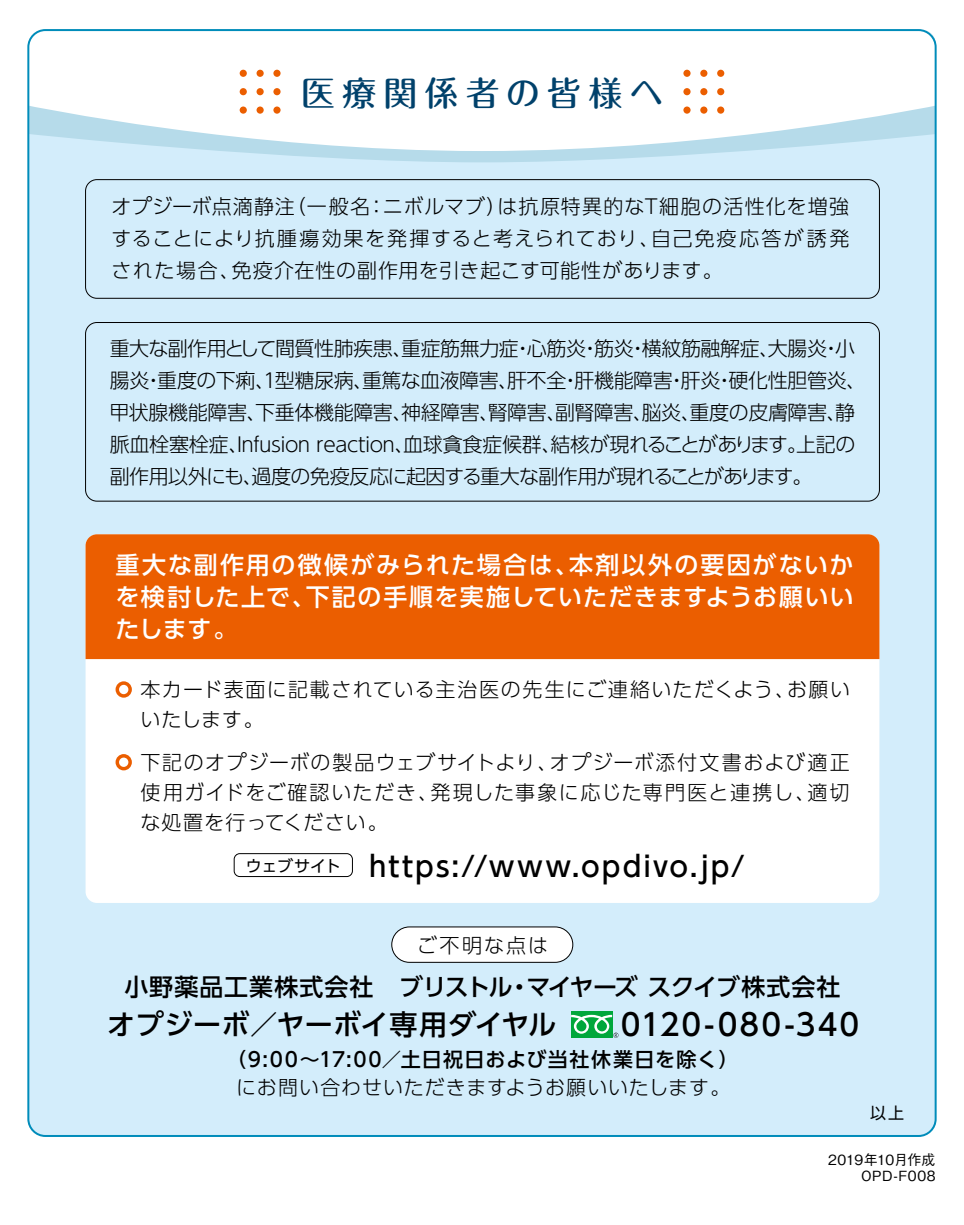
<style>
.page{position:relative;width:964px;height:1225px;background:#fff}
.page>*{position:absolute;margin:0;border:0;box-sizing:border-box;transform-origin:0 0}
.t1{font:500 34px "Maru Fo Pro";letter-spacing:.205em;color:#00416b}
.t2{font:500 30px "UD Shin Go Pro";letter-spacing:.07em;color:#000}
.t3{font:500 28px "UD Shin Go Pro";letter-spacing:.055em;color:#000}
.t4{font:500 28px "UD Shin Go Pro";letter-spacing:.02em;color:#000}
.t5{font:500 24px/32px "UD Shin Go Pro";letter-spacing:.055em;color:#fff;text-align:justify}
.t6{font:500 24px "UD Shin Go Pro";letter-spacing:.035em;color:#000}
.t7{font:300 20px/32px "UD Shin Go Pro";letter-spacing:-.015em;color:#000;text-align:justify}
.t8{font:300 20px/30px "UD Shin Go Pro";letter-spacing:.055em;color:#000}
.t9{font:500 20px "UD Shin Go Pro";letter-spacing:.065em;color:#000}
.t10{font:300 20px "UD Shin Go Pro";letter-spacing:.04em;color:#000}
.t11{font:16px "UD Shin Go Pro";color:#000}
.t12{font:500 14px/16px "Gothic BBB Pro";letter-spacing:.01em;color:#000;text-align:right}
</style>
<div class="page">
<div style="left:28px;top:30px;width:907px;height:1106px;background:#d3edfb;border-radius:17px"></div>
<div style="left:86px;top:534px;width:793px;height:369px;background:#fff;border-radius:11px"></div>
<div style="left:86px;top:534px;width:793px;height:125px;background:#eb5e00"></div>
<div style="left:234px;top:853px;width:119px;height:24px;border:1px solid #000;border-radius:6px"></div>
<svg style="left:226px;top:40px;width:710px;height:122px"></svg>
<svg style="left:30px;top:30px;width:905px;height:121px;fill:#fff"></svg>
<div style="left:240px;top:70px;width:7px;height:7px;background:#eb5e00;border-radius:50%"></div>
<div style="left:256px;top:70px;width:8px;height:7px;background:#eb5e00;border-radius:50%"></div>
<div style="left:273px;top:70px;width:8px;height:7px;background:#eb5e00;border-radius:50%"></div>
<div style="left:256px;top:88px;width:8px;height:7px;background:#eb5e00;border-radius:50%"></div>
<div style="left:273px;top:88px;width:8px;height:7px;background:#eb5e00;border-radius:50%"></div>
<div style="left:240px;top:88px;width:7px;height:7px;background:#eb5e00;border-radius:50%"></div>
<div style="left:240px;top:106px;width:7px;height:8px;background:#eb5e00;border-radius:50%"></div>
<div style="left:256px;top:106px;width:8px;height:8px;background:#eb5e00;border-radius:50%"></div>
<div style="left:273px;top:106px;width:8px;height:8px;background:#eb5e00;border-radius:50%"></div>
<div style="left:683px;top:70px;width:7px;height:7px;background:#eb5e00;border-radius:50%"></div>
<div style="left:700px;top:70px;width:7px;height:7px;background:#eb5e00;border-radius:50%"></div>
<div style="left:717px;top:70px;width:7px;height:7px;background:#eb5e00;border-radius:50%"></div>
<div style="left:700px;top:88px;width:7px;height:7px;background:#eb5e00;border-radius:50%"></div>
<div style="left:717px;top:88px;width:7px;height:7px;background:#eb5e00;border-radius:50%"></div>
<div style="left:683px;top:88px;width:7px;height:7px;background:#eb5e00;border-radius:50%"></div>
<div style="left:683px;top:106px;width:7px;height:8px;background:#eb5e00;border-radius:50%"></div>
<div style="left:700px;top:106px;width:7px;height:8px;background:#eb5e00;border-radius:50%"></div>
<div style="left:717px;top:106px;width:7px;height:8px;background:#eb5e00;border-radius:50%"></div>
<div style="left:85px;top:179px;width:795px;height:119px;border:1px solid #000;border-radius:11px"></div>
<svg style="left:116px;top:681px;width:16px;height:16px"></svg>
<svg style="left:116px;top:754px;width:16px;height:16px"></svg>
<div style="left:392px;top:927px;width:181px;height:35px;background:#fff;border-radius:18px"></div>
<div style="left:391px;top:926px;width:182px;height:36px;border:1px solid #000;border-radius:18px"></div>
<div style="left:571px;top:1010px;width:41px;height:27px;background:#00a73b"></div>
<svg style="left:571px;top:1014px;width:47px;height:23px"></svg>
<div style="left:85px;top:322px;width:795px;height:179px;border:1px solid #000;border-radius:11px"></div>
<h1 class="t1" style="left:301px;top:66px;width:364px">医療関係者の皆様へ</h1>
<p class="t7" style="left:112px;top:190px;width:739px">オプジーボ点滴静注（一般名：ニボルマブ）は抗原特異的なT細胞の活性化を増強することにより抗腫瘍効果を発揮すると考えられており、自己免疫応答が誘発された場合、免疫介在性の副作用を引き起こす可能性があります。</p>
<p class="t7" style="left:109px;top:332px;width:758px;text-align:left">重大な副作用として間質性肺疾患、重症筋無力症・心筋炎・筋炎・横紋筋融解症、大腸炎・小腸炎・重度の下痢、1型糖尿病、重篤な血液障害、肝不全・肝機能障害・肝炎・硬化性胆管炎、甲状腺機能障害、下垂体機能障害、神経障害、腎障害、副腎障害、脳炎、重度の皮膚障害、静脈血栓塞栓症、Infusion reaction、血球貪食症候群、結核が現れることがあります。上記の副作用以外にも、過度の免疫反応に起因する重大な副作用が現れることがあります。</p>
<p class="t5" style="left:116px;top:548px;width:740px">重大な副作用の徴候がみられた場合は、本剤以外の要因がないかを検討した上で、下記の手順を実施していただきますようお願いいたします。</p>
<p class="t8" style="left:141px;top:673px;width:711px">本カード表面に記載されている主治医の先生にご連絡いただくよう、お願いいたします。</p>
<p class="t7" style="left:141px;top:746px;width:710px;line-height:30px">下記のオプジーボの製品ウェブサイトより、オプジーボ添付文書および適正使用ガイドをご確認いただき、発現した事象に応じた専門医と連携し、適切な処置を行ってください。</p>
<h3 class="t3" style="left:246px;top:843px;width:500px"><sup>ウェブサイト</sup> https://www.opdivo.jp/</h3>
<p class="t7" style="left:417px;top:928px;width:133px">ご不明な点は</p>
<p class="t6" style="left:124px;top:967px;width:718px">小野薬品工業株式会社　ブリストル・マイヤーズ スクイブ株式会社</p>
<h3 class="t4" style="left:107px;top:1001px;width:451px">オプジーボ／ヤーボイ専用ダイヤル</h3>
<h2 class="t2" style="left:621px;top:1000px;width:240px">0120-080-340</h2>
<p class="t9" style="left:226px;top:1043px;width:514px">（9:00～17:00／土日祝日および当社休業日を除く）</p>
<p class="t10" style="left:236px;top:1071px;width:496px">にお問い合わせいただきますようお願いいたします。</p>
<p class="t11" style="left:870px;top:1099px;width:35px">以上</p>
<p class="t12" style="left:828px;top:1150px;width:109px">2019年10月作成<br>OPD-F008</p>
</div>
